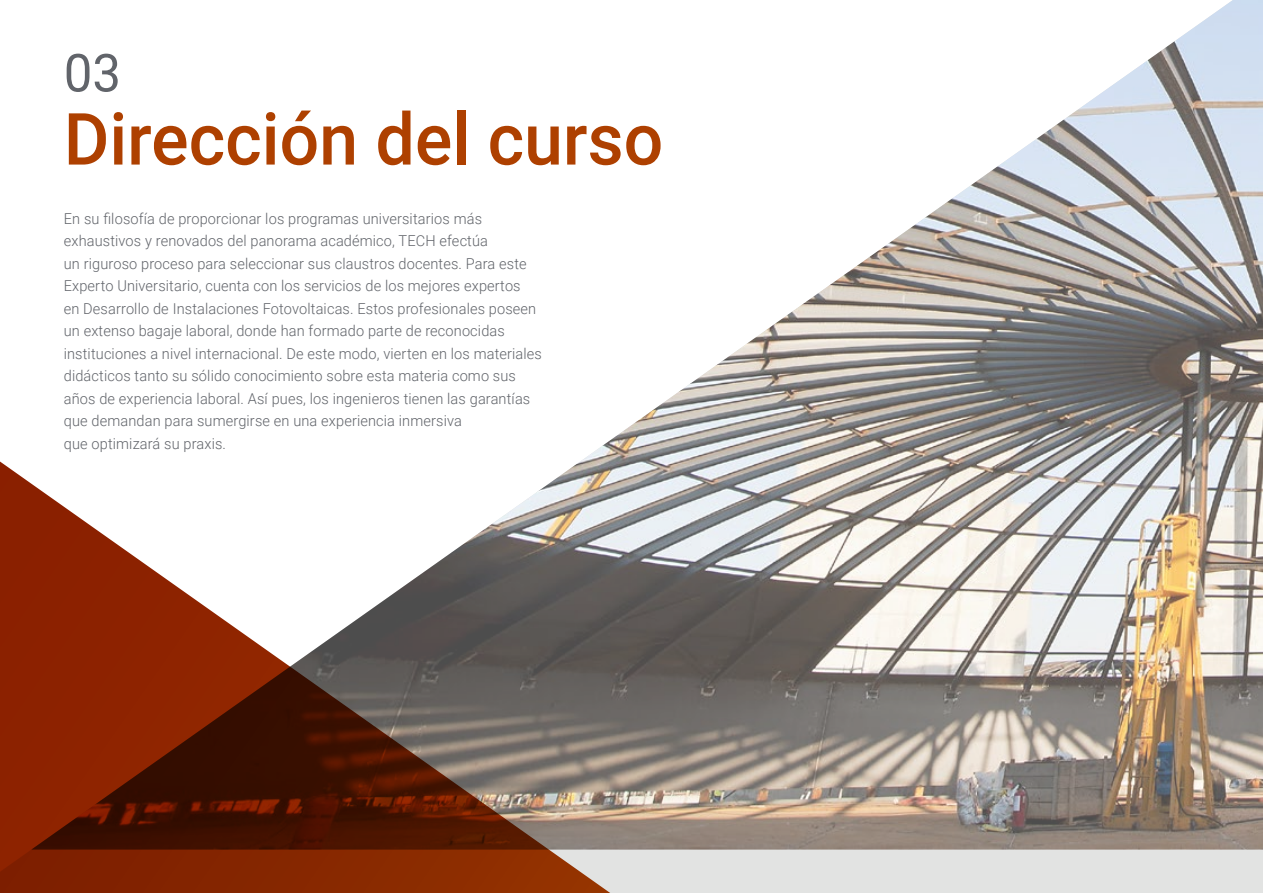
<style>
.page{position:relative;width:1263px;height:893px;background:#fff}
.page>*{position:absolute;margin:0;border:0;box-sizing:border-box;transform-origin:0 0}
.t1{font:500 72px "Roboto";color:#ae4000}
.t2{font:52.5px "Roboto";color:#61646a}
.t3{font:300 15px/22.5px "Roboto";letter-spacing:.01em;color:#61646a}
</style>
<div class="page">
<div style="left:640px;top:850px;width:623px;height:43px;background:#e2e3e2"></div>
<img style="left:602px;top:0;width:661px;height:850px">
<svg style="left:0;top:446px;width:640px;height:447px"></svg>
<h2 class="t2" style="left:64px;top:36px;width:59px">03</h2>
<h1 class="t1" style="left:64px;top:89px;width:601px">Dirección del curso</h1>
<p class="t3" style="left:64px;top:207px;width:480px">En su filosofía de proporcionar los programas universitarios más exhaustivos y renovados del panorama académico, TECH efectúa<br>un riguroso proceso para seleccionar sus claustros docentes. Para este Experto Universitario, cuenta con los servicios de los mejores expertos<br>en Desarrollo de Instalaciones Fotovoltaicas. Estos profesionales poseen un extenso bagaje laboral, donde han formado parte de reconocidas instituciones a nivel internacional. De este modo, vierten en los materiales didácticos tanto su sólido conocimiento sobre esta materia como sus años de experiencia laboral. Así pues, los ingenieros tienen las garantías que demandan para sumergirse en una experiencia inmersiva<br>que optimizará su praxis.</p>
</div>
